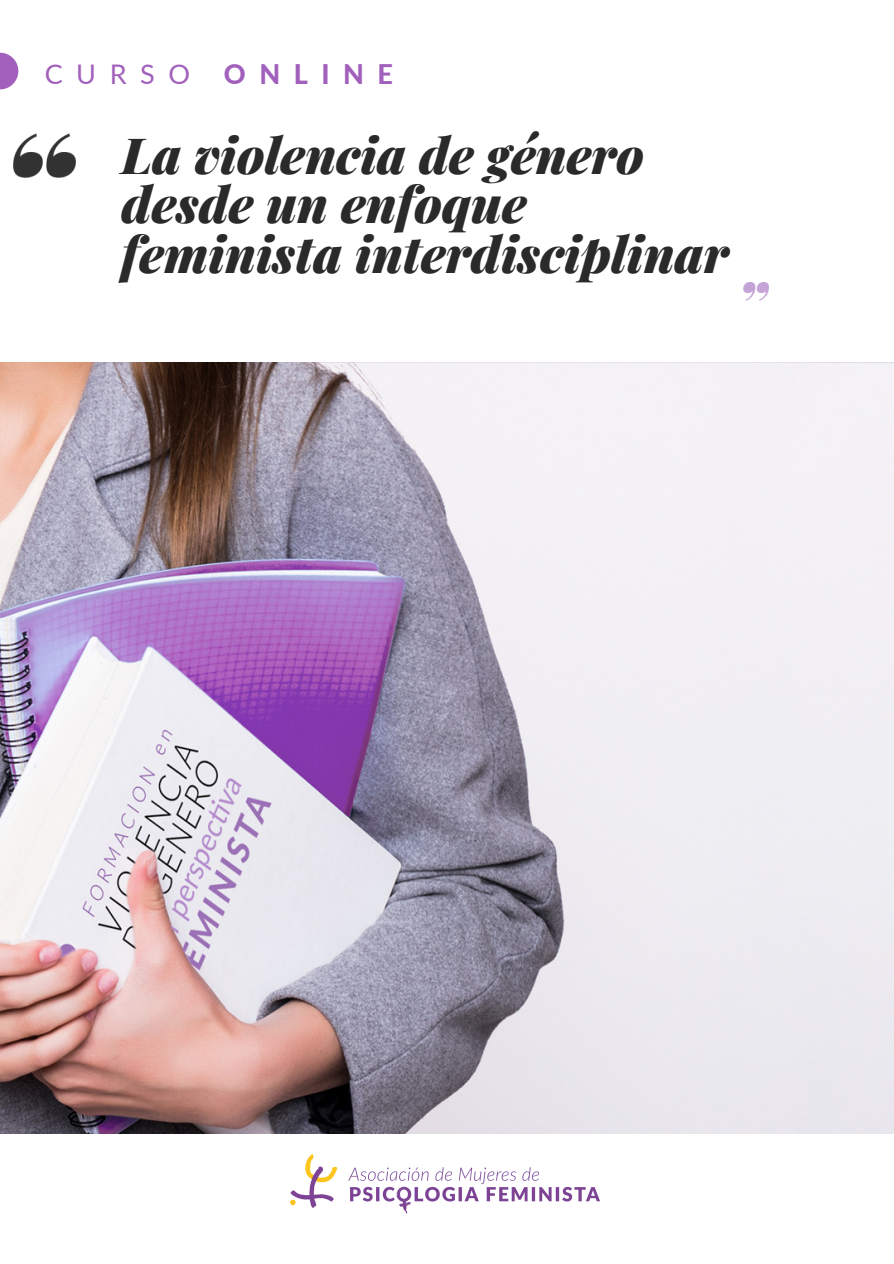
<style>
.page{position:relative;width:894px;height:1264px;background:#fff}
.page>*{position:absolute;margin:0;border:0;box-sizing:border-box;transform-origin:0 0}
.t1{font:italic 900 49.95px/49.5px "Playfair Display";color:#2b2a2b}
.t2{font:800 27px "Lato";letter-spacing:.5em;color:#a160bc}
.t3{font:27px "Lato";letter-spacing:.5em;color:#a160bc}
</style>
<div class="page">
<img style="left:0;top:362px;width:893px;height:771px">
<svg style="left:0;top:53px;width:18px;height:36px"></svg>
<img style="left:14px;top:134px;width:62px;height:44px">
<img style="left:743px;top:282px;width:25px;height:18px">
<img style="left:290px;top:1154px;width:310px;height:60px">
<p class="t3" style="left:45px;top:57px;width:147px">CURSO</p>
<p class="t2" style="left:224px;top:57px;width:171px">ONLINE</p>
<p class="t1" style="left:122px;top:128px;width:608px">La violencia de género desde un enfoque feminista interdisciplinar</p>
</div>
